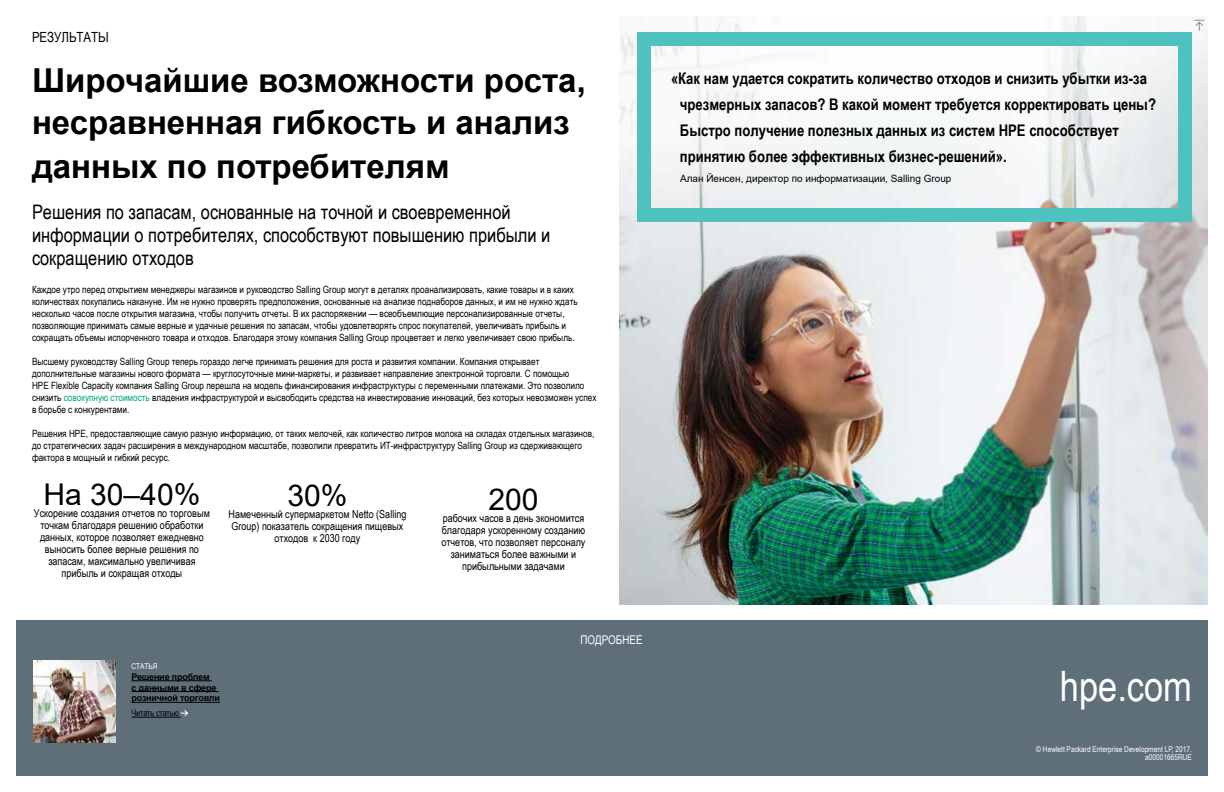
<style>
.page{position:relative;width:1224px;height:792px;background:#fff}
.page>*{position:absolute;margin:0;border:0;box-sizing:border-box;transform-origin:0 0}
.t1{font:42px "Arial Narrow";color:#fff}
.t2{font:700 33px/43px "Arial";color:#000}
.t3{font:30px "Arial";color:#000}
.t4{font:20px/23px "Arial Narrow";color:#000}
.t5{font:700 16px/26px "Arial Narrow";color:#000}
.t6{font:14px "Arial Narrow";color:#000}
.t7{font:12px "Arial Narrow";color:#fff}
.t8{font:11px/12px "Arial Narrow";color:#000;text-align:center}
.t9{font:10px/12px "Arial Narrow";color:#000}
.t10{font:10px "Arial";color:#000}
.t11{font:700 9px/10.8px "Arial";letter-spacing:-.02em;color:#000}
.t12{font:9px "Arial Narrow";letter-spacing:-.02em;color:#000}
.t13{font:8px/8px "Arial Narrow";color:#fff;text-align:right}
.s1{color:#00a882}
</style>
<div class="page">
<img style="left:619px;top:16px;width:588px;height:588px">
<div style="left:16px;top:620px;width:1192px;height:156px;background:#5f6f7a"></div>
<div style="left:637px;top:32px;width:555px;height:190px;border:14px solid #4dc2bf"></div>
<svg style="left:1193px;top:19px;width:12px;height:13px"></svg>
<hr style="left:132px;top:680px;width:80px;height:1px;background:#000">
<hr style="left:132px;top:691px;width:87px;height:1px;background:#000">
<hr style="left:132px;top:702px;width:88px;height:1px;background:#000">
<hr style="left:132px;top:717px;width:49px;height:1px;background:#000">
<svg style="left:180px;top:710px;width:8px;height:7px"></svg>
<img style="left:34px;top:661px;width:82px;height:82px">
<h3 class="t6" style="left:32px;top:27px;width:79px">РЕЗУЛЬТАТЫ</h3>
<h2 class="t2" style="left:32px;top:59px;width:555px">Широчайшие возможности роста, несравненная гибкость и анализ данных по потребителям</h2>
<h3 class="t4" style="left:32px;top:199px;width:520px">Решения по запасам, основанные на точной и своевременной информации о потребителях, способствуют повышению прибыли и сокращению отходов</h3>
<p class="t9" style="left:32px;top:283px;width:547px">Каждое утро перед открытием менеджеры магазинов и руководство Salling Group могут в деталях проанализировать, какие товары и в каких количествах покупались накануне. Им не нужно проверять предположения, основанные на анализе поднаборов данных, и им не нужно ждать несколько часов после открытия магазина, чтобы получить отчеты. В их распоряжении — всеобъемлющие персонализированные отчеты, позволяющие принимать самые верные и удачные решения по запасам, чтобы удовлетворять спрос покупателей, увеличивать прибыль и сокращать объемы испорченного товара и отходов. Благодаря этому компания Salling Group процветает и легко увеличивает свою прибыль.</p>
<p class="t9" style="left:32px;top:355px;width:566px">Высшему руководству Salling Group теперь гораздо легче принимать решения для роста и развития компании. Компания открывает дополнительные магазины нового формата — круглосуточные мини-маркеты, и развивает направление электронной торговли. С помощью<br>HPE Flexible Capacity компания Salling Group перешла на модель финансирования инфраструктуры с переменными платежами. Это позволило снизить <span class="s1">совокупную стоимость</span> владения инфраструктурой и высвободить средства на инвестирование инноваций, без которых невозможен успех в борьбе с конкурентами.</p>
<p class="t9" style="left:32px;top:427px;width:564px">Решения HPE, предоставляющие самую разную информацию, от таких мелочей, как количество литров молока на складах отдельных магазинов, до стратегических задач расширения в международном масштабе, позволили превратить ИТ-инфраструктуру Salling Group из сдерживающего фактора в мощный и гибкий ресурс.</p>
<h3 class="t3" style="left:44px;top:474px;width:158px">На 30–40%</h3>
<p class="t8" style="left:40px;top:519px;width:165px">точкам благодаря решению обработки данных, которое позволяет ежедневно выносить более верные решения по запасам, максимально увеличивая прибыль и сокращая отходы</p>
<p class="t8" style="left:34px;top:507px;width:177px">Ускорение создания отчетов по торговым</p>
<h3 class="t3" style="left:287px;top:475px;width:62px">30%</h3>
<p class="t8" style="left:232px;top:520px;width:173px">Group) показатель сокращения пищевых отходов к 2030 году</p>
<p class="t8" style="left:229px;top:508px;width:179px">Намеченный супермаркетом Netto (Salling</p>
<p class="t13" style="left:132px;top:662px;width:28px">СТАТЬЯ</p>
<p class="t11" style="left:132px;top:671px;width:90px">Решение проблем<br>с данными в сфере розничной торговли</p>
<p class="t12" style="left:132px;top:706px;width:49px">Читать статью</p>
<h3 class="t3" style="left:488px;top:479px;width:52px">200</h3>
<p class="t8" style="left:441px;top:512px;width:145px">рабочих часов в день экономится благодаря ускоренному созданию отчетов, что позволяет персоналу заниматься более важными и прибыльными задачами</p>
<p class="t7" style="left:580px;top:631px;width:64px">ПОДРОБНЕЕ</p>
<p class="t5" style="left:680px;top:64px;width:478px;text-indent:-9px">«Как нам удается сократить количество отходов и снизить убытки из-за чрезмерных запасов? В какой момент требуется корректировать цены?<br>Быстро получение полезных данных из систем HPE способствует принятию более эффективных бизнес-решений».</p>
<p class="t10" style="left:680px;top:171px;width:273px">Алан Йенсен, директор по информатизации, Salling Group</p>
<h1 class="t1" style="left:1060px;top:655px;width:134px">hpe.com</h1>
<p class="t13" style="left:1036px;top:745px;width:157px">© Hewlett Packard Enterprise Development LP, 2017. a00001665RUE</p>
</div>
